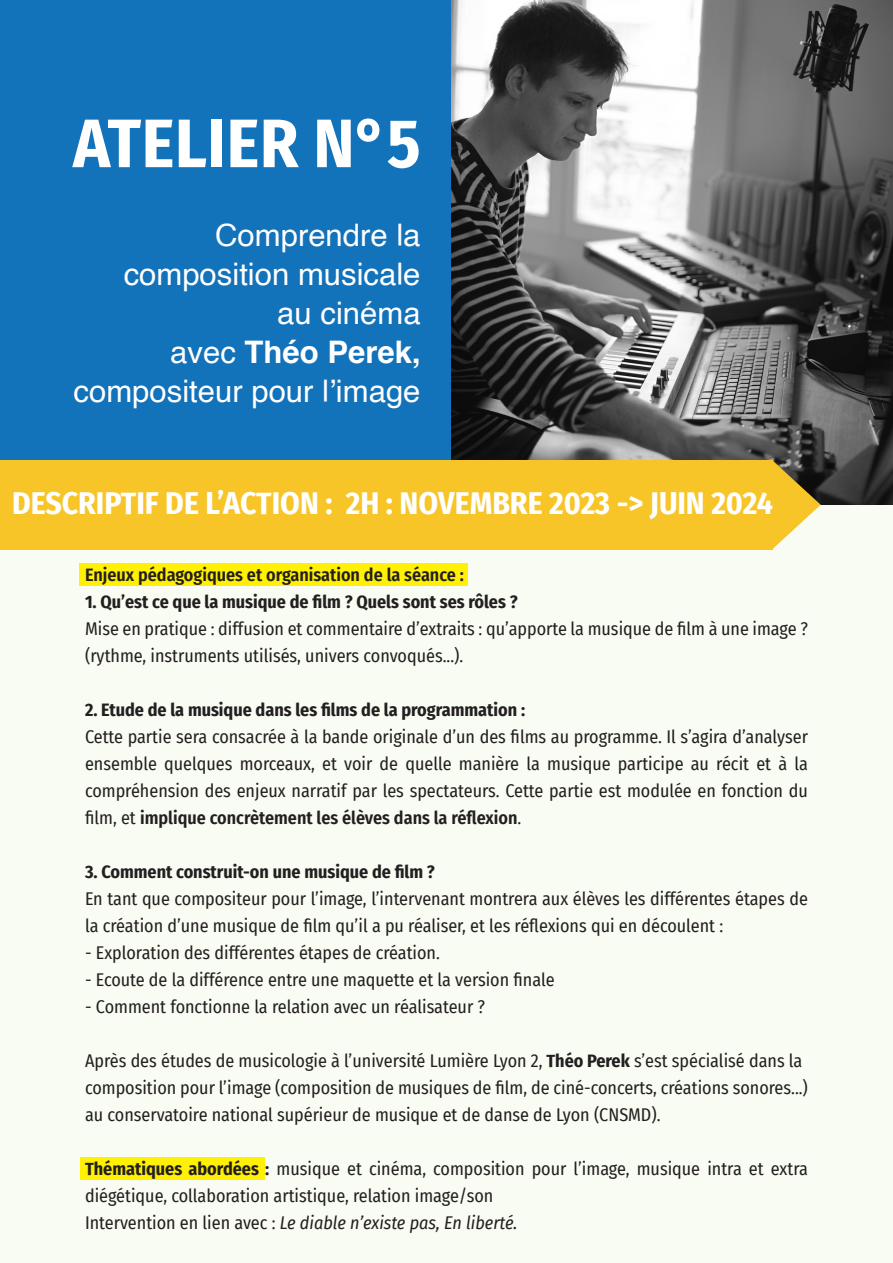
<style>
.page{position:relative;width:893px;height:1263px;background:#fff}
.page>*{position:absolute;margin:0;border:0;box-sizing:border-box;transform-origin:0 0}
.t1{font:700 68.55px "Fira Sans Condensed";letter-spacing:.01em;color:#fff}
.t2{font:700 31.5px "Fira Sans Condensed";color:#fff}
.t3{font:31.05px/38.8px "Helvetica";color:#fff;text-align:right}
.t4{font:18px/27px "Fira Sans Condensed";color:#231f20}
.t5{font:700 18px "Fira Sans Condensed";color:#231f20}
.t6{font:italic 18px "Fira Sans Condensed";color:#231f20}
.t7{font:600 18px "Fira Sans Condensed";color:#231f20}
.s1{font-weight:700}
.s2{font-weight:600}
.s3{font-style:normal}
</style>
<div class="page">
<div style="left:0;top:504px;width:893px;height:759px;background:#f9fcf2"></div>
<div style="left:80px;top:1157px;width:184px;height:22px;background:#fff101"></div>
<div style="left:80px;top:563px;width:388px;height:22px;background:#fff101"></div>
<div style="left:0;top:0;width:453px;height:505px;background:#1272ba"></div>
<img style="left:451px;top:0;width:442px;height:504px">
<div style="left:0;top:460px;width:772px;height:89px;background:#f7c528"></div>
<svg style="left:772px;top:460px;width:49px;height:89px"></svg>
<p class="t1" style="left:73px;top:86px;width:349px">ATELIER N°5</p>
<p class="t3" style="left:74px;top:217px;width:348px">Comprendre la composition musicale<br>au cinéma<br>avec <span class="s1">Théo Perek, </span>compositeur pour l’image</p>
<p class="t2" style="left:12px;top:477px;width:762px">DESCRIPTIF DE L’ACTION : 2H : NOVEMBRE 2023 -&gt; JUIN 2024</p>
<p class="t7" style="left:85px;top:560px;width:380px">Enjeux pédagogiques et organisation de la séance :</p>
<p class="t5" style="left:85px;top:587px;width:434px">1. Qu’est ce que la musique de film ? Quels sont ses rôles ?</p>
<p class="t4" style="left:85px;top:615px;width:724px">Mise en pratique : diffusion et commentaire d’extraits : qu’apporte la musique de film à une image ? (rythme, instruments utilisés, univers convoqués...).</p>
<p class="t5" style="left:85px;top:695px;width:442px">2. Etude de la musique dans les films de la programmation :</p>
<p class="t4" style="left:85px;top:723px;width:724px;text-align:justify">Cette partie sera consacrée à la bande originale d’un des films au programme. Il s’agira d’analyser ensemble quelques morceaux, et voir de quelle manière la musique participe au récit et à la compréhension des enjeux narratif par les spectateurs. Cette partie est modulée en fonction du film, et <span class="s2">implique concrètement les élèves dans la réflexion</span>.</p>
<p class="t5" style="left:85px;top:857px;width:351px">3. Comment construit-on une musique de film ?</p>
<p class="t4" style="left:85px;top:885px;width:724px">En tant que compositeur pour l’image, l’intervenant montrera aux élèves les différentes étapes de la création d’une musique de film qu’il a pu réaliser, et les réflexions qui en découlent :</p>
<p class="t4" style="left:85px;top:939px;width:356px">- Exploration des différentes étapes de création.</p>
<p class="t4" style="left:85px;top:966px;width:471px">- Ecoute de la différence entre une maquette et la version finale</p>
<p class="t4" style="left:85px;top:993px;width:402px">- Comment fonctionne la relation avec un réalisateur ?</p>
<p class="t4" style="left:85px;top:1047px;width:719px">Après des études de musicologie à l’université Lumière Lyon 2, <span class="s1">Théo Perek</span> s’est spécialisé dans la</p>
<p class="t4" style="left:85px;top:1074px;width:724px">composition pour l’image (composition de musiques de film, de ciné-concerts, créations sonores...)</p>
<p class="t4" style="left:85px;top:1101px;width:577px">au conservatoire national supérieur de musique et de danse de Lyon (CNSMD).</p>
<p class="t4" style="left:85px;top:1155px;width:724px"><span class="s1">Thématiques abordées :</span> musique et cinéma, composition pour l’image, musique intra et extra diégétique, collaboration artistique, relation image/son</p>
<p class="t6" style="left:85px;top:1209px;width:434px"><span class="s3">Intervention en lien avec :</span> Le diable n’existe pas, En liberté.</p>
</div>
